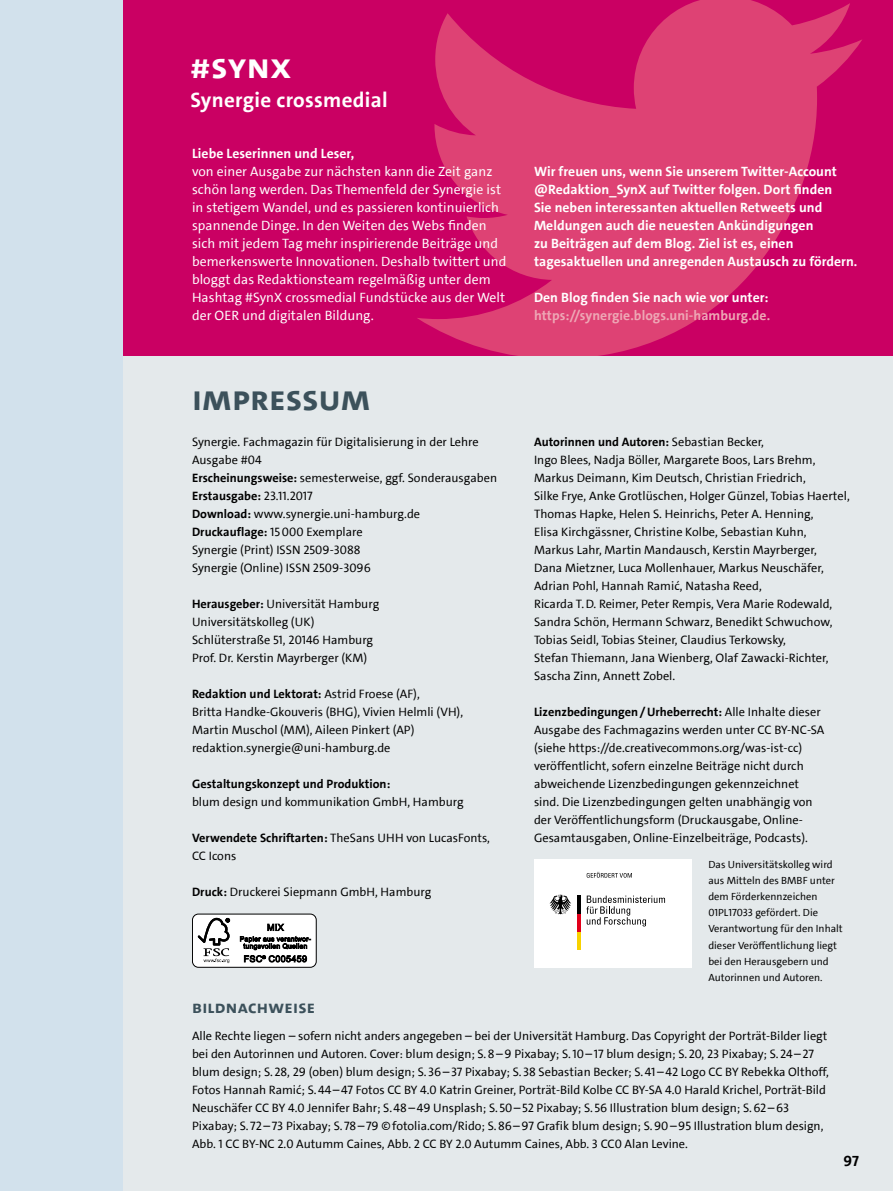
<style>
.page{position:relative;width:893px;height:1191px;background:#d2e1ec}
.page>*{position:absolute;margin:0;border:0;box-sizing:border-box;transform-origin:0 0}
.t1{font:36px "The Sans UHH Bold Caps";letter-spacing:-.005em;color:#3c515b}
.t2{font:36px "The Sans UHH Bold Caps";color:#fff}
.t3{font:700 21px "The Sans UHH";letter-spacing:.015em;color:#fff}
.t4{font:18px "The Sans UHH Bold Caps";letter-spacing:.015em;color:#3c515b}
.t5{font:700 15px "The Sans UHH";color:#000}
.F4_-F{font:13.65px/18px "The Sans UHH";letter-spacing:.005em;color:#fff}
.F4_-F-2{font:700 13.65px/18px "The Sans UHH";letter-spacing:.005em;color:#fff}
.F4_-F-3{font:700 13.65px/18px "The Sans UHH";letter-spacing:.005em;color:#eea7b5}
.BOX_Fließ{font:12.3px/18px "The Sans UHH";color:#000}
.BOX_Fließ-2{font:700 12.3px "The Sans UHH";color:#000}
.BU{font:10.5px/16.2px "The Sans UHH";color:#000}
.s1{font-weight:700}
.s2{font-weight:400}
.s3{color:#fff}
</style>
<div class="page">
<div style="left:124px;top:0;width:769px;height:1191px;background:#e4e9eb"></div>
<div style="left:192px;top:914px;width:124px;height:53px;background:#fff;border-radius:6px"></div>
<div style="left:192px;top:913px;width:125px;height:54px;border:1px solid #000;border-radius:6px"></div>
<svg style="left:198px;top:918px;width:32px;height:45px"></svg>
<svg style="left:240px;top:923px;width:71px;height:39px"></svg>
<div style="left:534px;top:859px;width:157px;height:108px;background:#fff"></div>
<svg style="left:586px;top:895px;width:79px;height:31px"></svg>
<hr style="left:577px;top:931px;width:3px;height:18px;background:#f8d200">
<hr style="left:577px;top:913px;width:3px;height:18px;background:#e2001a">
<hr style="left:577px;top:895px;width:3px;height:18px;background:#000">
<svg style="left:549px;top:894px;width:22px;height:20px"></svg>
<svg style="left:587px;top:872px;width:45px;height:5px"></svg>
<div style="left:124px;top:0;width:769px;height:355px;background:#ca0063"></div>
<svg style="left:417px;top:0;width:445px;height:355px;fill:#de4274"></svg>
<h1 class="t2" style="left:190px;top:43px;width:103px">#SynX</h1>
<h2 class="t3" style="left:190px;top:86px;width:199px">Synergie crossmedial</h2>
<p class="F4_-F-2" style="left:192px;top:144px;width:164px">Liebe Leserinnen und Leser,</p>
<p class="F4_-F" style="left:192px;top:162px;width:316px">von einer Ausgabe zur nächsten kann die Zeit ganz schön lang werden. Das Themenfeld der Synergie ist in stetigem Wandel, und es passieren kontinuierlich spannende Dinge. In den Weiten des Webs finden sich mit jedem Tag mehr inspirierende Beiträge und bemerkenswerte Innovationen. Deshalb twittert und bloggt das Redaktionsteam regelmäßig unter dem Hashtag #SynX crossmedial Fundstücke aus der Welt der OER und digitalen Bildung.</p>
<h1 class="t1" style="left:192px;top:374px;width:180px">Impressum</h1>
<p class="BOX_Fließ" style="left:192px;top:432px;width:288px">Synergie. Fachmagazin für Digitalisierung in der Lehre</p>
<p class="BOX_Fließ" style="left:192px;top:450px;width:71px">Ausgabe #04</p>
<p class="BOX_Fließ" style="left:192px;top:468px;width:306px"><span class="s1">Erscheinungsweise:</span> semesterweise, ggf. Sonderausgaben</p>
<p class="BOX_Fließ-2" style="left:192px;top:487px;width:122px">Erstausgabe: <span class="s2">23.11.2017</span></p>
<p class="BOX_Fließ" style="left:192px;top:504px;width:230px"><span class="s1">Download:</span> www.synergie.uni-hamburg.de</p>
<p class="BOX_Fließ" style="left:192px;top:522px;width:172px"><span class="s1">Druckauflage:</span> 15000 Exemplare</p>
<p class="BOX_Fließ" style="left:192px;top:540px;width:170px">Synergie (Print) ISSN 2509-3088</p>
<p class="BOX_Fließ" style="left:192px;top:558px;width:180px">Synergie (Online) ISSN 2509-3096</p>
<p class="BOX_Fließ" style="left:192px;top:594px;width:189px"><span class="s1">Herausgeber:</span> Universität Hamburg</p>
<p class="BOX_Fließ" style="left:192px;top:612px;width:124px">Universitätskolleg (UK)</p>
<p class="BOX_Fließ" style="left:192px;top:630px;width:183px">Schlüterstraße 51, 20146 Hamburg</p>
<p class="BOX_Fließ" style="left:192px;top:648px;width:177px">Prof. Dr. Kerstin Mayrberger (KM)</p>
<p class="BOX_Fließ" style="left:192px;top:684px;width:273px"><span class="s1">Redaktion und Lektorat:</span> Astrid Froese (AF),<br>Britta Handke-Gkouveris (BHG), Vivien Helmli (VH), Martin Muschol (MM), Aileen Pinkert (AP) redaktion.synergie@uni-hamburg.de</p>
<p class="BOX_Fließ" style="left:192px;top:774px;width:273px"><span class="s1">Gestaltungskonzept und Produktion:<br></span>blum design und kommunikation GmbH, Hamburg</p>
<p class="BOX_Fließ" style="left:192px;top:828px;width:299px"><span class="s1">Verwendete Schriftarten:</span> TheSans UHH von LucasFonts,<br>CC Icons</p>
<p class="BOX_Fließ" style="left:192px;top:882px;width:241px"><span class="s1">Druck:</span> Druckerei Siepmann GmbH, Hamburg</p>
<p class="F4_-F-2" style="left:534px;top:162px;width:325px">Wir freuen uns, wenn Sie unserem Twitter-Account @Redaktion_SynX auf Twitter folgen. Dort finden<br>Sie neben interessanten aktuellen Retweets und Meldungen auch die neuesten Ankündigungen<br>zu Beiträgen auf dem Blog. Ziel ist es, einen tagesaktuellen und anregenden Austausch zu fördern.</p>
<p class="F4_-F-3" style="left:534px;top:288px;width:238px"><span class="s3">Den Blog finden Sie nach wie vor unter: </span>https://synergie.blogs.uni-hamburg.de.</p>
<p class="BOX_Fließ" style="left:534px;top:432px;width:317px"><span class="s1">Autorinnen und Autoren:</span> Sebastian Becker,<br>Ingo Blees, Nadja Böller, Margarete Boos, Lars Brehm, Markus Deimann, Kim Deutsch, Christian Friedrich,<br>Silke Frye, Anke Grotlüschen, Holger Günzel, Tobias Haertel, Thomas Hapke, Helen S. Heinrichs, Peter A. Henning,<br>Elisa Kirchgässner, Christine Kolbe, Sebastian Kuhn,<br>Markus Lahr, Martin Mandausch, Kerstin Mayrberger,<br>Dana Mietzner, Luca Mollenhauer, Markus Neuschäfer, Adrian Pohl, Hannah Ramić, Natasha Reed,<br>Ricarda T.D. Reimer, Peter Rempis, Vera Marie Rodewald, Sandra Schön, Hermann Schwarz, Benedikt Schwuchow, Tobias Seidl, Tobias Steiner, Claudius Terkowsky,<br>Stefan Thiemann, Jana Wienberg, Olaf Zawacki-Richter, Sascha Zinn, Annett Zobel.</p>
<p class="BOX_Fließ" style="left:534px;top:702px;width:292px"><span class="s1">Lizenzbedingungen/Urheberrecht:</span> Alle Inhalte dieser Ausgabe des Fachmagazins werden unter CC BY-NC-SA (siehe https://de.creativecommons.org/was-ist-cc) veröffentlicht, sofern einzelne Beiträge nicht durch abweichende Lizenzbedingungen gekennzeichnet sind. Die Lizenzbedingungen gelten unabhängig von der Veröffentlichungsform (Druckausgabe, Online-Gesamtausgaben, Online-Einzelbeiträge, Podcasts).</p>
<p class="BU" style="left:708px;top:856px;width:136px">Das Universitätskolleg wird aus Mitteln des BMBF unter dem Förderkennzeichen<br>01PL17033 gefördert. Die<br>Verantwortung für den Inhalt dieser Veröffentlichung liegt bei den Herausgebern und<br>Autorinnen und Autoren.</p>
<h2 class="t4" style="left:192px;top:995px;width:125px">Bildnachweise</h2>
<p class="BOX_Fließ" style="left:192px;top:1026px;width:638px">Alle Rechte liegen – sofern nicht anders angegeben – bei der Universität Hamburg. Das Copyright der Porträt-Bilder liegt bei den Autorinnen und Autoren. Cover: blum design; S.8–9 Pixabay; S.10–17 blum design; S.20, 23 Pixabay; S.24–27 blum design; S.28, 29 (oben) blum design; S. 36–37 Pixabay; S. 38 Sebastian Becker; S.41–42 Logo CC BY Rebekka Olthoff, Fotos Hannah Ramić; S.44–47 Fotos CC BY 4.0 Katrin Greiner, Porträt-Bild Kolbe CC BY-SA 4.0 Harald Krichel, Porträt-Bild Neuschäfer CC BY 4.0 Jennifer Bahr; S.48–49 Unsplash; S. 50–52 Pixabay; S. 56 Illustration blum design; S.62–63<br>Pixabay; S. 72–73 Pixabay; S. 78–79 ©fotolia.com/Rido; S.86–97 Grafik blum design; S.90–95 Illustration blum design, Abb. 1 CC BY-NC 2.0 Autumm Caines, Abb. 2 CC BY 2.0 Autumm Caines, Abb. 3 CC0 Alan Levine.</p>
<p class="t5" style="left:844px;top:1151px;width:17px">97</p>
</div>
